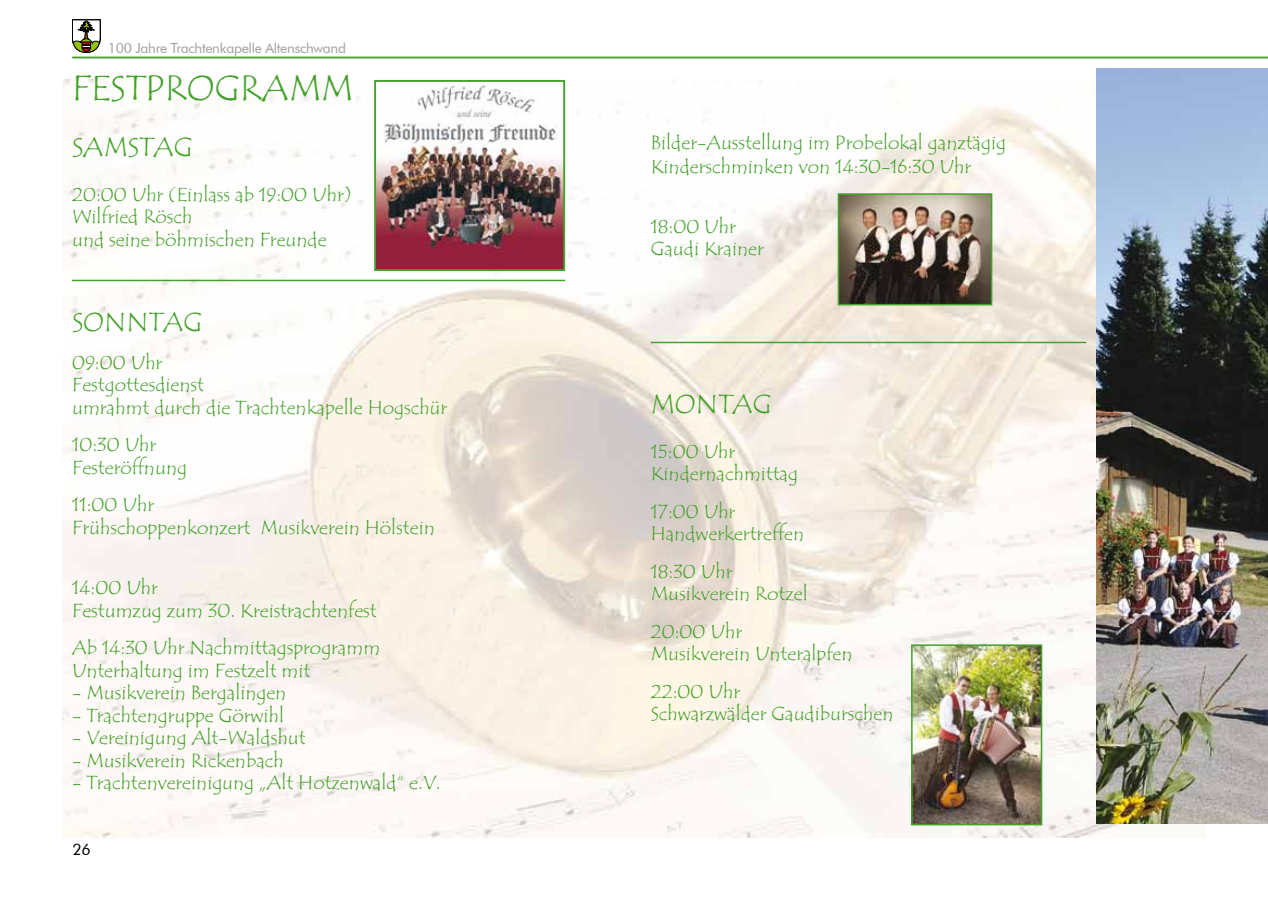
<style>
.page{position:relative;width:1268px;height:902px;background:#fff}
.page>*{position:absolute;margin:0;border:0;box-sizing:border-box;transform-origin:0 0}
.t1{font:36px "Tempus Sans ITC";color:#44a12b}
.t2{font:27px "Tempus Sans ITC";color:#44a12b}
.t3{font:19.5px/22.5px "Tempus Sans ITC";color:#44a12b}
.t4{font:15.75px "Futura BT";color:#000}
.t5{font:13.95px "Futura BT";letter-spacing:-.02em;color:#9c9e9f}
</style>
<div class="page">
<svg style="left:72px;top:20px;width:28px;height:33px"></svg>
<hr style="left:72px;top:57px;width:1195px;height:1px;background:#44a12b">
<img style="left:62px;top:80px;width:1143px;height:757px">
<hr style="left:72px;top:280px;width:493px;height:1px;background:#44a12b">
<hr style="left:650px;top:342px;width:436px;height:1px;background:#44a12b">
<img style="left:377px;top:83px;width:185px;height:185px">
<div style="left:374px;top:80px;width:191px;height:191px;border:2px solid #44a12b"></div>
<img style="left:840px;top:196px;width:149px;height:106px">
<div style="left:837px;top:193px;width:155px;height:112px;border:2px solid #44a12b"></div>
<img style="left:913px;top:647px;width:126px;height:175px">
<div style="left:910px;top:644px;width:132px;height:181px;border:2px solid #44a12b"></div>
<img style="left:1095px;top:68px;width:172px;height:755px">
<p class="t5" style="left:108px;top:39px;width:240px">100 Jahre Trachtenkapelle Altenschwand</p>
<h1 class="t1" style="left:72px;top:65px;width:44px">Festprogramm</h1>
<h2 class="t2" style="left:72px;top:130px;width:31px">Samstag</h2>
<p class="t3" style="left:72px;top:183px;width:281px">20:00 Uhr (Einlass ab 19:00 Uhr)<br>Wilfried Rösch<br>und seine böhmischen Freunde</p>
<h2 class="t2" style="left:72px;top:305px;width:95px">Sonntag</h2>
<p class="t3" style="left:72px;top:351px;width:376px">09:00 Uhr<br>Festgottesdienst<br>umrahmt durch die Trachtenkapelle Hogschür</p>
<p class="t3" style="left:72px;top:434px;width:116px">10:30 Uhr<br>Festeröffnung</p>
<p class="t3" style="left:72px;top:494px;width:364px">11:00 Uhr<br>Frühschoppenkonzert Musikverein Hölstein</p>
<p class="t3" style="left:72px;top:576px;width:306px">14:00 Uhr<br>Festumzug zum 30. Kreistrachtenfest</p>
<p class="t3" style="left:72px;top:636px;width:309px">Ab 14:30 Uhr Nachmittagsprogramm<br>Unterhaltung im Festzelt mit</p>
<p class="t3" style="left:72px;top:681px;width:216px">- Musikverein Bergalingen</p>
<p class="t3" style="left:72px;top:704px;width:213px">- Trachtengruppe Görwihl</p>
<p class="t3" style="left:72px;top:726px;width:235px">- Vereinigung Alt-Waldshut</p>
<p class="t3" style="left:72px;top:749px;width:213px">- Musikverein Rickenbach</p>
<p class="t3" style="left:72px;top:771px;width:370px">- Trachtenvereinigung „Alt Hotzenwald“ e.V.</p>
<p class="t4" style="left:72px;top:840px;width:20px">26</p>
<p class="t3" style="left:650px;top:131px;width:356px;line-height:23.4px">Bilder-Ausstellung im Probelokal ganztägig<br>Kinderschminken von 14:30-16:30 Uhr</p>
<p class="t3" style="left:650px;top:215px;width:114px">18:00 Uhr<br>Gaudi Krainer</p>
<h2 class="t2" style="left:650px;top:386px;width:86px">Montag</h2>
<p class="t3" style="left:650px;top:440px;width:149px">15:00 Uhr<br>Kindernachmittag</p>
<p class="t3" style="left:650px;top:500px;width:155px">17:00 Uhr<br>Handwerkertreffen</p>
<p class="t3" style="left:650px;top:560px;width:158px">18:30 Uhr<br>Musikverein Rotzel</p>
<p class="t3" style="left:650px;top:620px;width:203px">20:00 Uhr<br>Musikverein Unteralpfen</p>
<p class="t3" style="left:650px;top:680px;width:244px">22:00 Uhr<br>Schwarzwälder Gaudiburschen</p>
</div>
